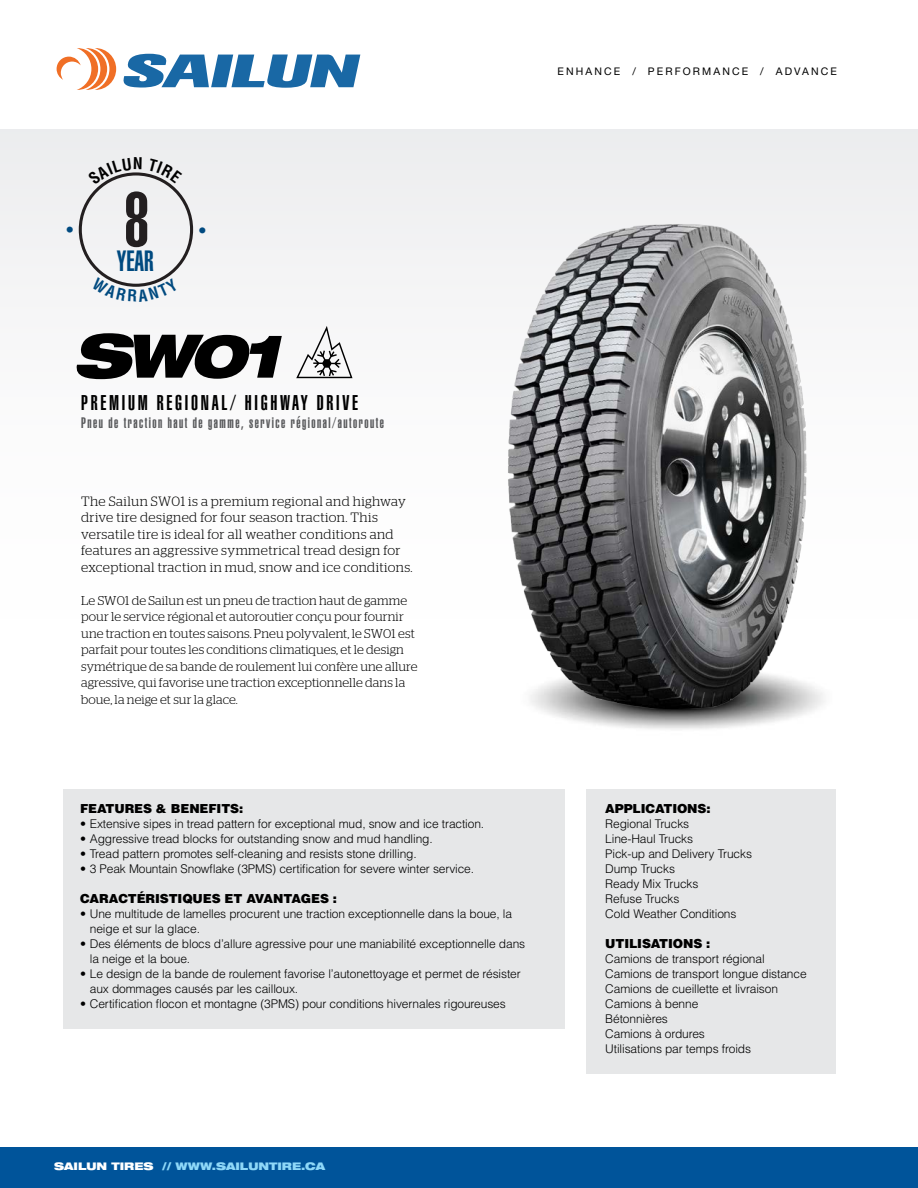
<style>
.page{position:relative;width:918px;height:1188px;background:#fff}
.page>*{position:absolute;margin:0;border:0;box-sizing:border-box;transform-origin:0 0}
.t1{font:76.5px "Helvetica LT Std Ultra Comp";color:#231f20}
.t2{font:italic 900 expanded 60.15px "Helvetica Neue LT Std";color:#000}
.t3{font:28.8px "Helvetica LT Std Ultra Comp";color:#004a80}
.t4{font:21px "Helvetica LT Std Ultra Comp";letter-spacing:.13em;color:#000}
.t5{font:700 condensed 16.05px "Helvetica LT Std";color:#004a80}
.t6{font:15px "Helvetica LT Std Ultra Comp";letter-spacing:.1em;color:#58595b}
.t7{font:300 13.5px/16.5px "Stag";letter-spacing:.025em;color:#000}
.t8{font:300 12.75px/16.5px "Stag";letter-spacing:.005em;color:#000}
.t9{font:900 12.45px "Helvetica LT Std";letter-spacing:-.01em;color:#000}
.t10{font:300 12px/15px "Helvetica LT Std";letter-spacing:-.01em;color:#000}
.t11{font:900 expanded 10.5px "Helvetica Neue LT Std";color:#8ed8f8}
.t12{font:10.5px "Helvetica Neue LT Std";letter-spacing:.2em;color:#000}
.s1{color:#fff}
</style>
<div class="page">
<div style="left:0;top:1148px;width:918px;height:40px;background:#00549a"></div>
<div style="left:0;top:129px;width:918px;height:520px;background:#f8f8f9"></div>
<svg style="left:123px;top:54px;width:237px;height:34px"></svg>
<svg style="left:57px;top:48px;width:59px;height:42px"></svg>
<div style="left:64px;top:789px;width:501px;height:240px;background:#e6e7e8"></div>
<div style="left:586px;top:789px;width:250px;height:285px;background:#e6e7e8"></div>
<img style="left:540px;top:709px;width:275px;height:21px">
<img style="left:508px;top:224px;width:317px;height:485px">
<svg style="left:296px;top:326px;width:56px;height:52px"></svg>
<svg style="left:104px;top:277px;width:64px;height:10px"></svg>
<svg style="left:88px;top:157px;width:54px;height:28px"></svg>
<svg style="left:148px;top:159px;width:34px;height:24px"></svg>
<p class="t12" style="left:558px;top:65px;width:63px">ENHANCE</p>
<p class="t12" style="left:632px;top:65px;width:116px">/ PE RFORMANCE</p>
<p class="t12" style="left:760px;top:65px;width:77px">/ ADVANCE</p>
<h1 class="t1" style="left:124px;top:176px;width:27px">8</h1>
<h3 class="t3" style="left:117px;top:244px;width:38px">YEAR</h3>
<h3 class="t5" style="left:213px;top:227px;width:8px;rotate:90deg">•</h3>
<h2 class="t2" style="left:73px;top:317px;width:209px">SW01</h2>
<h3 class="t4" style="left:81px;top:391px;width:279px">PREMIUM REGIONAL/ HIGHWAY DRIVE</h3>
<p class="t6" style="left:81px;top:414px;width:305px">Pneu de traction haut de gamme, service régional/autoroute</p>
<p class="t7" style="left:81px;top:493px;width:333px">The Sailun SW01 is a premium regional and highway drive tire designed for four season traction. This versatile tire is ideal for all weather conditions and features an aggressive symmetrical tread design for exceptional traction in mud, snow and ice conditions.</p>
<p class="t8" style="left:81px;top:592px;width:338px">Le SW01 de Sailun est un pneu de traction haut de gamme pour le service régional et autoroutier conçu pour fournir une traction en toutes saisons. Pneu polyvalent, le SW01 est parfait pour toutes les conditions climatiques, et le design symétrique de sa bande de roulement lui confère une allure agressive, qui favorise une traction exceptionnelle dans la boue, la neige et sur la glace.</p>
<p class="t9" style="left:80px;top:801px;width:165px">FEATURES &amp; BENEFITS:</p>
<p class="t10" style="left:80px;top:816px;width:406px">• Extensive sipes in tread pattern for exceptional mud, snow and ice traction.</p>
<p class="t10" style="left:80px;top:831px;width:354px">• Aggressive tread blocks for outstanding snow and mud handling.</p>
<p class="t10" style="left:80px;top:846px;width:338px">• Tread pattern promotes self-cleaning and resists stone drilling.</p>
<p class="t10" style="left:80px;top:861px;width:396px">• 3 Peak Mountain Snowflake (3PMS) certification for severe winter service.</p>
<p class="t9" style="left:80px;top:891px;width:258px">CARACTÉRISTIQUES ET AVANTAGES :</p>
<p class="t10" style="left:90px;top:906px;width:424px;text-indent:-10px">• Une multitude de lamelles procurent une traction exceptionnelle dans la boue, la neige et sur la glace.</p>
<p class="t10" style="left:90px;top:936px;width:437px;text-indent:-10px">• Des éléments de blocs d’allure agressive pour une maniabilité exceptionnelle dans la neige et la boue.</p>
<p class="t10" style="left:90px;top:966px;width:433px;text-indent:-10px">• Le design de la bande de roulement favorise l’autonettoyage et permet de résister aux dommages causés par les cailloux.</p>
<p class="t10" style="left:80px;top:996px;width:427px">• Certification flocon et montagne (3PMS) pour conditions hivernales rigoureuses</p>
<p class="t11" style="left:54px;top:1159px;width:273px"><span class="s1">SAILUN TIRES</span> // WWW.SAILUNTIRE.CA</p>
<p class="t9" style="left:605px;top:801px;width:107px">APPLICATIONS:</p>
<p class="t10" style="left:605px;top:816px;width:148px">Regional Trucks<br>Line-Haul Trucks<br>Pick-up and Delivery Trucks<br>Dump Trucks<br>Ready Mix Trucks<br>Refuse Trucks<br>Cold Weather Conditions</p>
<p class="t9" style="left:605px;top:936px;width:107px">UTILISATIONS :</p>
<p class="t10" style="left:605px;top:951px;width:203px">Camions de transport régional<br>Camions de transport longue distance<br>Camions de cueillette et livraison<br>Camions à benne<br>Bétonnières<br>Camions à ordures<br>Utilisations par temps froids</p>
</div>
